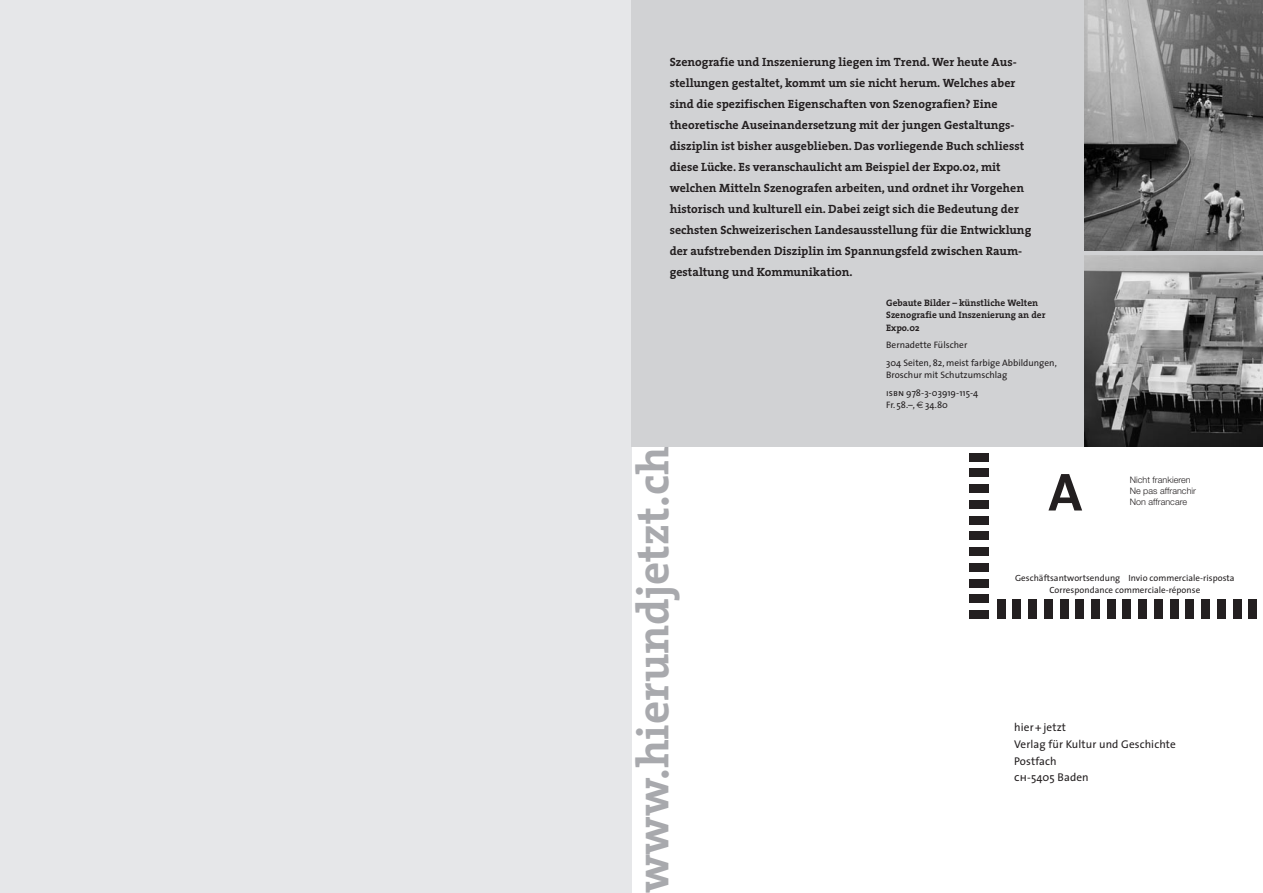
<style>
.page{position:relative;width:1263px;height:893px;background:#fff}
.page>*{position:absolute;margin:0;border:0;box-sizing:border-box;transform-origin:0 0}
.t1{font:700 54px "The Sans";color:#231f20}
.t2{font:700 45.3px "The Serif";color:#a8a9ad}
.t3{font:700 12px/21px "The Serif";color:#231f20}
.t4{font:11.25px/16.8px "The Sans";letter-spacing:.01em;color:#231f20}
.t5{font:9.3px/17.2px "The Sans";color:#231f20}
.t6{font:700 9.3px/12.8px "The Serif";color:#231f20}
.t7{font:9px/12px "The Sans";letter-spacing:.005em;color:#231f20;text-align:center}
.t8{font:300 9px/11.2px "Helvetica Neue";letter-spacing:.005em;color:#231f20}
.s1{font-family:"The Sans Caps"}
</style>
<div class="page">
<div style="left:0;top:0;width:631px;height:893px;background:#e6e7e9"></div>
<div style="left:631px;top:0;width:632px;height:446px;background:#d1d2d4"></div>
<div style="left:969px;top:453px;width:20px;height:8px;background:#231f20"></div>
<div style="left:969px;top:469px;width:20px;height:8px;background:#231f20"></div>
<div style="left:1248px;top:600px;width:9px;height:19px;background:#231f20"></div>
<div style="left:1233px;top:600px;width:8px;height:19px;background:#231f20"></div>
<div style="left:969px;top:484px;width:19px;height:9px;background:#231f20"></div>
<div style="left:969px;top:500px;width:19px;height:9px;background:#231f20"></div>
<div style="left:969px;top:516px;width:19px;height:8px;background:#231f20"></div>
<div style="left:969px;top:531px;width:19px;height:9px;background:#231f20"></div>
<div style="left:969px;top:547px;width:19px;height:9px;background:#231f20"></div>
<div style="left:969px;top:563px;width:19px;height:8px;background:#231f20"></div>
<div style="left:969px;top:579px;width:19px;height:8px;background:#231f20"></div>
<div style="left:969px;top:594px;width:19px;height:9px;background:#231f20"></div>
<div style="left:969px;top:610px;width:19px;height:9px;background:#231f20"></div>
<div style="left:1217px;top:600px;width:8px;height:19px;background:#231f20"></div>
<div style="left:1201px;top:600px;width:9px;height:19px;background:#231f20"></div>
<div style="left:1186px;top:600px;width:8px;height:19px;background:#231f20"></div>
<div style="left:1170px;top:600px;width:8px;height:19px;background:#231f20"></div>
<div style="left:1154px;top:600px;width:9px;height:19px;background:#231f20"></div>
<div style="left:1138px;top:600px;width:9px;height:19px;background:#231f20"></div>
<div style="left:1123px;top:600px;width:8px;height:19px;background:#231f20"></div>
<div style="left:1107px;top:600px;width:8px;height:19px;background:#231f20"></div>
<div style="left:1091px;top:600px;width:9px;height:19px;background:#231f20"></div>
<div style="left:1075px;top:600px;width:9px;height:19px;background:#231f20"></div>
<div style="left:1060px;top:600px;width:8px;height:19px;background:#231f20"></div>
<div style="left:1044px;top:600px;width:8px;height:19px;background:#231f20"></div>
<div style="left:1028px;top:600px;width:9px;height:19px;background:#231f20"></div>
<div style="left:1012px;top:600px;width:9px;height:19px;background:#231f20"></div>
<div style="left:997px;top:600px;width:8px;height:19px;background:#231f20"></div>
<img style="left:1084px;top:0;width:179px;height:251px">
<img style="left:1084px;top:255px;width:179px;height:191px">
<p class="t3" style="left:670px;top:51px;width:363px">Szenografie und Inszenierung liegen im Trend. Wer heute Aus&shy;stellungen gestaltet, kommt um sie nicht herum. Welches aber sind die spezifischen Eigenschaften von Szenografien? Eine theoretische Auseinandersetzung mit der jungen Gestaltungs&shy;disziplin ist bisher ausgeblieben. Das vorliegende Buch schliesst diese Lücke. Es veranschaulicht am Beispiel der Expo.02, mit welchen Mitteln Szenografen arbeiten, und ordnet ihr Vorgehen historisch und kulturell ein. Dabei zeigt sich die Bedeutung der sechsten Schweizerischen Landesausstellung für die Entwicklung der aufstrebenden Disziplin im Spannungsfeld zwischen Raum&shy;gestaltung und Kommunikation.</p>
<p class="t6" style="left:886px;top:296px;width:161px">Gebaute Bilder – künstliche Welten<br>Szenografie und Inszenierung an der<br>Expo.02</p>
<p class="t5" style="left:886px;top:336px;width:172px">Bernadette Fülscher<br>304 Seiten, 82, meist farbige Abbildungen,</p>
<p class="t5" style="left:886px;top:366px;width:123px">Broschur mit Schutzumschlag <span class="s1">isbn</span> 978-3-03919-115-4</p>
<p class="t5" style="left:886px;top:396px;width:63px">Fr. 58.–, 34.80</p>
<h2 class="t2" style="left:615px;top:893px;width:448px;rotate:-90deg">www.hierundjetzt.ch</h2>
<h1 class="t1" style="left:1048px;top:447px;width:35px">A</h1>
<p class="t8" style="left:1130px;top:474px;width:68px">Nicht frankieren<br>Ne pas affranchir</p>
<p class="t8" style="left:1130px;top:496px;width:59px">Non affrancare</p>
<p class="t7" style="left:1015px;top:571px;width:221px">Geschäftsantwortsendung Invio commerciale-risposta<br>Correspondance commerciale-réponse</p>
<p class="t4" style="left:1014px;top:719px;width:163px">hier + jetzt<br>Verlag für Kultur und Geschichte<br>Postfach<br><span class="s1">ch</span>-5405 Baden</p>
</div>
